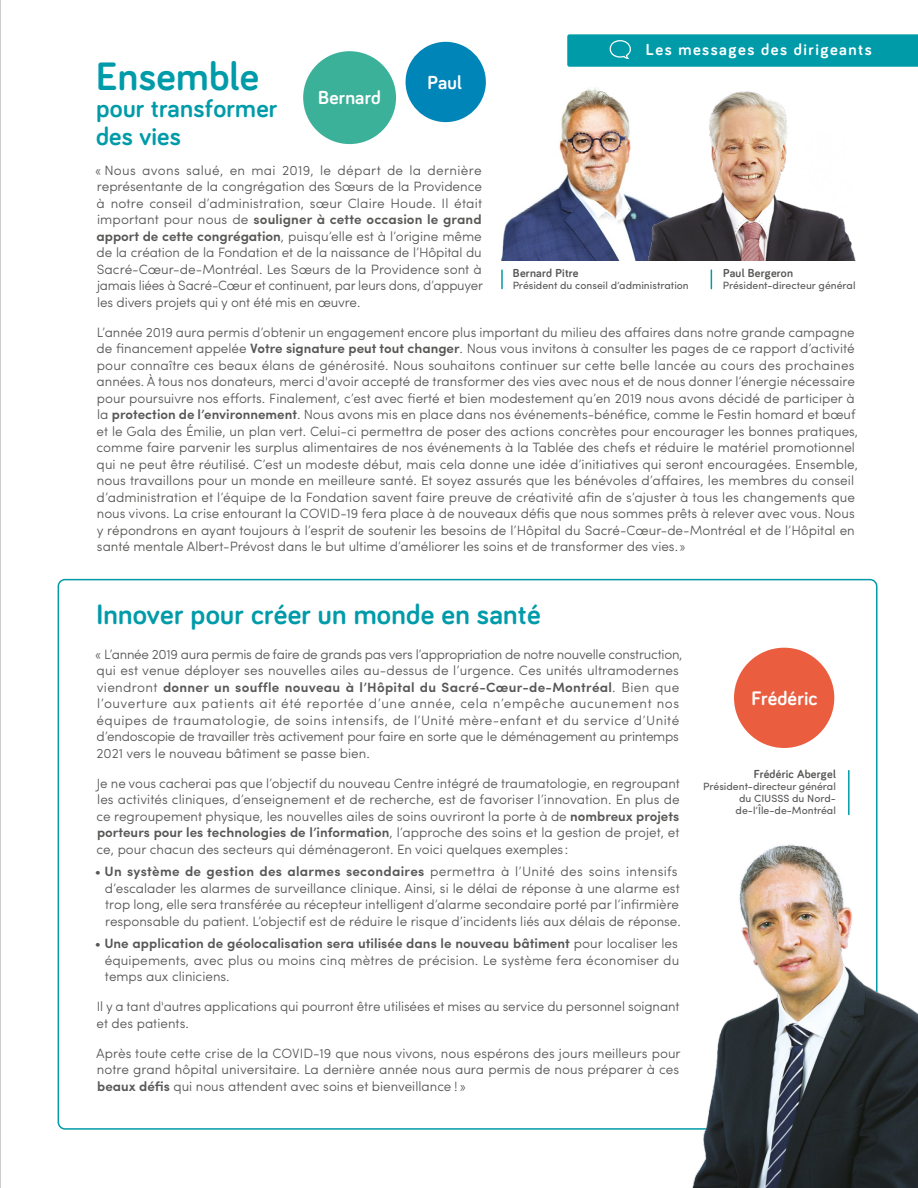
<style>
.page{position:relative;width:918px;height:1188px;background:#fff}
.page>*{position:absolute;margin:0;border:0;box-sizing:border-box;transform-origin:0 0}
.t1{font:700 40.95px "Bariol";letter-spacing:.01em;color:#009ba9}
.t2{font:700 28.8px "Bariol";letter-spacing:.01em;color:#009ba9}
.t3{font:700 26.1px/27.5px "Bariol";letter-spacing:.01em;color:#009ba9}
.t4{font:700 20.25px "Bariol";letter-spacing:.01em;color:#fff}
.t5{font:700 19.5px "Bariol";letter-spacing:.01em;color:#fff}
.t6{font:700 16.5px "Bariol";letter-spacing:.09em;color:#fff}
.t7{font:300 13.5px/16.5px "Sofia Pro";color:#575756}
.t8{font:700 12px "Bariol";letter-spacing:.02em;color:#575756}
.t9{font:10.5px/12px "Sofia Pro";color:#575756;text-align:right}
.s1{font-weight:600}
</style>
<div class="page">
<div style="left:734px;top:648px;width:100px;height:100px;background:#eb5d3f;border-radius:50%"></div>
<svg style="left:501px;top:270px;width:2px;height:19px"></svg>
<svg style="left:711px;top:270px;width:1px;height:19px"></svg>
<svg style="left:567px;top:34px;width:351px;height:33px;background:#069dab"></svg>
<hr style="left:848px;top:771px;width:2px;height:44px;background:#009ba9">
<img style="left:501px;top:88px;width:142px;height:173px">
<img style="left:643px;top:91px;width:213px;height:170px">
<div style="left:303px;top:51px;width:93px;height:93px;background:#3bb199;border-radius:50%"></div>
<div style="left:406px;top:42px;width:80px;height:80px;background:#0085b8;border-radius:50%"></div>
<img style="left:675px;top:832px;width:243px;height:356px">
<hr style="left:0;top:0;width:1px;height:1188px;background:#9d9d9c">
<h1 class="t1" style="left:96px;top:48px;width:165px">Ensemble</h1>
<h3 class="t3" style="left:96px;top:94px;width:183px">pour transformer des vies</h3>
<h3 class="t5" style="left:318px;top:84px;width:64px">Bernard</h3>
<h3 class="t5" style="left:428px;top:69px;width:36px">Paul</h3>
<p class="t6" style="left:646px;top:38px;width:227px">Les messages des dirigeants</p>
<p class="t7" style="left:95px;top:161px;width:389px">« Nous avons salué, en mai 2019, le départ de la dernière représentante de la congrégation des Sœurs de la Providence à notre conseil d’administration, sœur Claire Houde. Il était important pour nous de <span class="s1">souligner à cette occasion le grand apport de cette congrégation</span>, puisqu’elle est à l’origine même de la création de la Fondation et de la naissance de l’Hôpital du Sacré-Cœur-de-Montréal. Les Sœurs de la Providence sont à jamais liées à Sacré-Cœur et continuent, par leurs dons, d’appuyer les divers projets qui y ont été mis en œuvre.</p>
<p class="t7" style="left:97px;top:323px;width:763px">L’année 2019 aura permis d’obtenir un engagement encore plus important du milieu des affaires dans notre grande campagne de financement appelée <span class="s1">Votre signature peut tout changer</span>. Nous vous invitons à consulter les pages de ce rapport d’activité pour connaître ces beaux élans de générosité. Nous souhaitons continuer sur cette belle lancée au cours des prochaines années. À tous nos donateurs, merci d'avoir accepté de transformer des vies avec nous et de nous donner l’énergie nécessaire pour poursuivre nos efforts. Finalement, c’est avec fierté et bien modestement qu’en 2019 nous avons décidé de participer à la <span class="s1">protection de l’environnement</span>. Nous avons mis en place dans nos événements-bénéfice, comme le Festin homard et bœuf et le Gala des Émilie, un plan vert. Celui-ci permettra de poser des actions concrètes pour encourager les bonnes pratiques, comme faire parvenir les surplus alimentaires de nos événements à la Tablée des chefs et réduire le matériel promotionnel qui ne peut être réutilisé. C’est un modeste début, mais cela donne une idée d’initiatives qui seront encouragées. Ensemble, nous travaillons pour un monde en meilleure santé. Et soyez assurés que les bénévoles d’affaires, les membres du conseil d’administration et l’équipe de la Fondation savent faire preuve de créativité afin de s’ajuster à tous les changements que nous vivons. La crise entourant la COVID-19 fera place à de nouveaux défis que nous sommes prêts à relever avec vous. Nous y répondrons en ayant toujours à l’esprit de soutenir les besoins de l’Hôpital du Sacré-Cœur-de-Montréal et de l’Hôpital en santé mentale Albert-Prévost dans le but ultime d’améliorer les soins et de transformer des vies. »</p>
<p class="t8" style="left:513px;top:265px;width:67px">Bernard Pitre</p>
<p class="t9" style="left:513px;top:279px;width:178px">Président du conseil d’administration</p>
<p class="t8" style="left:723px;top:265px;width:72px">Paul Bergeron</p>
<p class="t9" style="left:723px;top:279px;width:134px">Président-directeur général</p>
<h2 class="t2" style="left:96px;top:595px;width:446px">Innover pour créer un monde en santé</h2>
<p class="t7" style="left:95px;top:645px;width:589px">« L’année 2019 aura permis de faire de grands pas vers l’appropriation de notre nouvelle construction, qui est venue déployer ses nouvelles ailes au-dessus de l’urgence. Ces unités ultramodernes viendront <span class="s1">donner un souffle nouveau à l’Hôpital du Sacré-Cœur-de-Montréal</span>. Bien que l’ouverture aux patients ait été reportée d’une année, cela n’empêche aucunement nos équipes de traumatologie, de soins intensifs, de l’Unité mère-enfant et du service d’Unité d’endoscopie de travailler très activement pour faire en sorte que le déménagement au printemps 2021 vers le nouveau bâtiment se passe bien.</p>
<p class="t7" style="left:97px;top:774px;width:585px;text-align:justify">Je ne vous cacherai pas que l’objectif du nouveau Centre intégré de traumatologie, en regroupant les activités cliniques, d’enseignement et de recherche, est de favoriser l’innovation. En plus de ce regroupement physique, les nouvelles ailes de soins ouvriront la porte à de <span class="s1">nombreux projets porteurs pour les technologies de l’information</span>, l’approche des soins et la gestion de projet, et ce, pour chacun des secteurs qui déménageront. En voici quelques exemples :</p>
<p class="t7" style="left:105px;top:863px;width:577px;text-indent:-10px">• <span class="s1">Un système de gestion des alarmes secondaires</span> permettra à l’Unité des soins intensifs d’escalader les alarmes de surveillance clinique. Ainsi, si le délai de réponse à une alarme est trop long, elle sera transférée au récepteur intelligent d’alarme secondaire porté par l’infirmière responsable du patient. L’objectif est de réduire le risque d’incidents liés aux délais de réponse.</p>
<p class="t7" style="left:105px;top:935px;width:576px;text-align:justify;text-indent:-10px">• <span class="s1">Une application de géolocalisation sera utilisée dans le nouveau bâtiment</span> pour localiser les équipements, avec plus ou moins cinq mètres de précision. Le système fera économiser du temps aux cliniciens.</p>
<p class="t7" style="left:97px;top:998px;width:584px">Il y a tant d'autres applications qui pourront être utilisées et mises au service du personnel soignant et des patients.</p>
<p class="t7" style="left:96px;top:1044px;width:586px;text-align:justify">Après toute cette crise de la COVID-19 que nous vivons, nous espérons des jours meilleurs pour notre grand hôpital universitaire. La dernière année nous aura permis de nous préparer à ces <span class="s1">beaux défis</span> qui nous attendent avec soins et bienveillance ! »</p>
<h3 class="t4" style="left:751px;top:685px;width:68px">Frédéric</h3>
<p class="t8" style="left:754px;top:766px;width:84px">Frédéric Abergel</p>
<p class="t9" style="left:703px;top:780px;width:134px">Président-directeur général du CIUSSS du Nord&shy;de-l’Île-de-Montréal</p>
</div>
